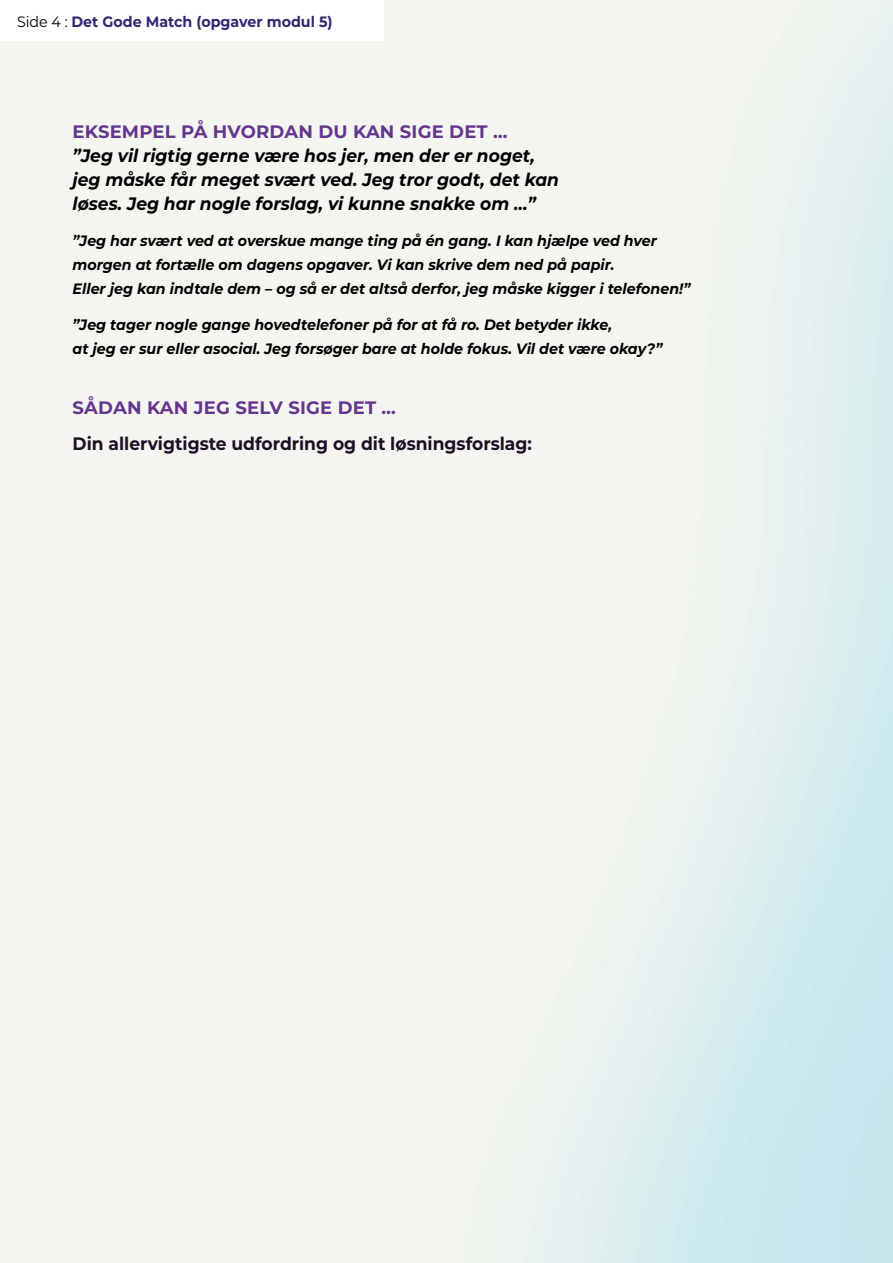
<style>
.page{position:relative;width:893px;height:1263px;background:#fff}
.page>*{position:absolute;margin:0;border:0;box-sizing:border-box;transform-origin:0 0}
.Brødtekst_P_12pt{font:italic 700 18px/24px "Montserrat";color:#000;scale:.95 1}
.Mellemrubrik_H3{font:700 18px "Montserrat";letter-spacing:.01em;color:#64358c}
.Brødtekst_P_copy{font:700 18px "Montserrat";color:#1b1025;scale:.95 1}
.Brødtekst_P_12pt-2{font:italic 700 15px/24px "Montserrat";color:#000;scale:.95 1}
.t1{font:700 15px "Montserrat";color:#2f2870;scale:.95 1}
.s1{font-weight:400;color:#000}
</style>
<div class="page">
<p class="t1" style="left:17px;top:11px;width:334px"><span class="s1">Side 4 :</span> Det Gode Match (opgaver modul 5)</p>
<h3 class="Mellemrubrik_H3" style="left:73px;top:118px;width:436px">EKSEMPEL PÅ HVORDAN DU KAN SIGE DET …</h3>
<p class="Brødtekst_P_12pt" style="left:73px;top:142px;width:513px">”Jeg vil rigtig gerne være hos jer, men der er noget, jeg måske får meget svært ved. Jeg tror godt, det kan løses. Jeg har nogle forslag, vi kunne snakke om …”</p>
<p class="Brødtekst_P_12pt-2" style="left:73px;top:228px;width:617px">”Jeg har svært ved at overskue mange ting på én gang. I kan hjælpe ved hver morgen at fortælle om dagens opgaver. Vi kan skrive dem ned på papir.</p>
<p class="Brødtekst_P_12pt-2" style="left:73px;top:276px;width:652px">Eller jeg kan indtale dem – og så er det altså derfor, jeg måske kigger i telefonen!”</p>
<p class="Brødtekst_P_12pt-2" style="left:73px;top:312px;width:623px">”Jeg tager nogle gange hovedtelefoner på for at få ro. Det betyder ikke,<br>at jeg er sur eller asocial. Jeg forsøger bare at holde fokus. Vil det være okay?”</p>
<h3 class="Mellemrubrik_H3" style="left:73px;top:394px;width:325px">SÅDAN KAN JEG SELV SIGE DET …</h3>
<p class="Brødtekst_P_copy" style="left:73px;top:430px;width:485px">Din allervigtigste udfordring og dit løsningsforslag:</p>
</div>
